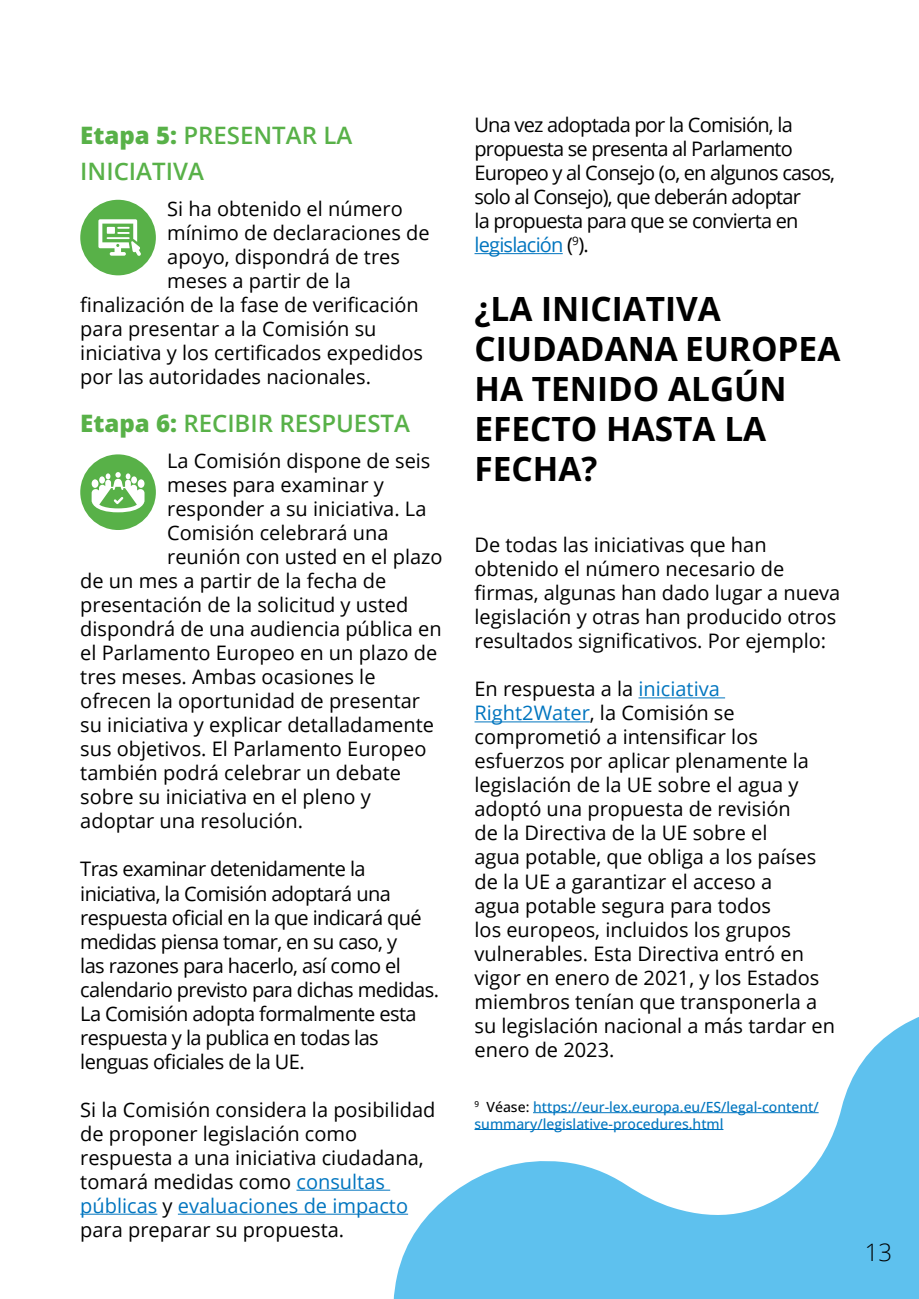
<style>
.page{position:relative;width:919px;height:1299px;background:#fff}
.page>*{position:absolute;margin:0;border:0;box-sizing:border-box;transform-origin:0 0}
.t1{font:700 33.4px/40px "Open Sans";color:#000}
.t2{font:600 24px/36px "Open Sans";color:#58b148}
.t3{font:300 24px "Open Sans";color:#000}
.t4{font:20px/24px "Open Sans";color:#000}
.t5{font:20px/24px "Open Sans";letter-spacing:-.03em;color:#000}
.t6{font:20px/24px "Open Sans";letter-spacing:-.04em;color:#000}
.t7{font:500 14px/16.8px "Open Sans";color:#0075bf}
.s1{font-weight:800}
.s2{color:#0075bf}
.s3{color:#000}
</style>
<div class="page">
<svg style="left:392px;top:1017px;width:526px;height:281px"></svg>
<hr style="left:296px;top:1189px;width:94px;height:1px;background:#0075bf">
<hr style="left:80px;top:1213px;width:77px;height:1px;background:#0075bf">
<hr style="left:178px;top:1213px;width:230px;height:1px;background:#0075bf">
<div style="left:80px;top:200px;width:76px;height:75px;background:#58b148;border-radius:50%"></div>
<svg style="left:98px;top:219px;width:43px;height:37px"></svg>
<div style="left:80px;top:454px;width:76px;height:76px;background:#58b148;border-radius:50%"></div>
<svg style="left:92px;top:472px;width:52px;height:40px"></svg>
<hr style="left:474px;top:253px;width:88px;height:1px;background:#0075bf">
<hr style="left:638px;top:697px;width:87px;height:1px;background:#0075bf">
<hr style="left:474px;top:721px;width:115px;height:1px;background:#0075bf">
<hr style="left:533px;top:1112px;width:285px;height:1px;background:#0075bf">
<hr style="left:474px;top:1129px;width:249px;height:1px;background:#0075bf">
<p class="t2" style="left:80px;top:117px;width:273px"><span class="s1">Etapa 5:</span> PRESENTAR LA<br>INICIATIVA</p>
<p class="t4" style="left:167px;top:196px;width:237px">Si ha obtenido el número</p>
<p class="t4" style="left:167px;top:220px;width:264px">mínimo de declaraciones de</p>
<p class="t4" style="left:167px;top:244px;width:234px">apoyo, dispondrá de tres</p>
<p class="t4" style="left:167px;top:268px;width:185px">meses a partir de la</p>
<p class="t4" style="left:80px;top:292px;width:340px">finalización de la fase de verificación</p>
<p class="t4" style="left:80px;top:316px;width:298px">para presentar a la Comisión su</p>
<p class="t4" style="left:80px;top:340px;width:344px">iniciativa y los certificados expedidos</p>
<p class="t4" style="left:80px;top:364px;width:292px">por las autoridades nacionales.</p>
<p class="t2" style="left:80px;top:405px;width:331px"><span class="s1">Etapa 6:</span> RECIBIR RESPUESTA</p>
<p class="t4" style="left:167px;top:448px;width:265px">La Comisión dispone de seis</p>
<p class="t4" style="left:167px;top:472px;width:218px">meses para examinar y</p>
<p class="t4" style="left:167px;top:496px;width:261px">responder a su iniciativa. La</p>
<p class="t4" style="left:167px;top:520px;width:223px">Comisión celebrará una</p>
<p class="t4" style="left:167px;top:544px;width:277px">reunión con usted en el plazo</p>
<p class="t4" style="left:80px;top:568px;width:307px">de un mes a partir de la fecha de</p>
<p class="t4" style="left:80px;top:592px;width:329px">presentación de la solicitud y usted</p>
<p class="t4" style="left:80px;top:616px;width:363px">dispondrá de una audiencia pública en</p>
<p class="t4" style="left:80px;top:640px;width:358px">el Parlamento Europeo en un plazo de</p>
<p class="t4" style="left:80px;top:664px;width:297px">tres meses. Ambas ocasiones le</p>
<p class="t4" style="left:80px;top:688px;width:341px">ofrecen la oportunidad de presentar</p>
<p class="t4" style="left:80px;top:712px;width:355px">su iniciativa y explicar detalladamente</p>
<p class="t4" style="left:80px;top:736px;width:347px">sus objetivos. El Parlamento Europeo</p>
<p class="t4" style="left:80px;top:760px;width:322px">también podrá celebrar un debate</p>
<p class="t4" style="left:80px;top:784px;width:292px">sobre su iniciativa en el pleno y</p>
<p class="t4" style="left:80px;top:808px;width:224px">adoptar una resolución.</p>
<p class="t5" style="left:80px;top:856px;width:360px">Tras examinar detenidamente la iniciativa, la Comisión adoptará una respuesta oficial en la que indicará qué medidas piensa tomar, en su caso, y<br>las razones para hacerlo, así como el calendario previsto para dichas medidas.<br>La Comisión adopta formalmente esta respuesta y la publica en todas las lenguas oficiales de la UE.</p>
<p class="t4" style="left:80px;top:1096px;width:357px">Si la Comisión considera la posibilidad de proponer legislación como respuesta a una iniciativa ciudadana, tomará medidas como <span class="s2">consultas públicas</span> y <span class="s2">evaluaciones de impacto </span>para preparar su propuesta.</p>
<p class="t6" style="left:474px;top:112px;width:362px">Una vez adoptada por la Comisión, la propuesta se presenta al Parlamento Europeo y al Consejo (o, en algunos casos, solo al Consejo), que deberán adoptar<br>la propuesta para que se convierta en <span class="s2">legislación</span> (<sup>9</sup>).</p>
<h1 class="t1" style="left:474px;top:287px;width:367px">¿LA INICIATIVA<br>CIUDADANA EUROPEA<br>HA TENIDO ALGÚN<br>EFECTO HASTA LA<br>FECHA?</h1>
<p class="t4" style="left:474px;top:532px;width:367px">De todas las iniciativas que han obtenido el número necesario de firmas, algunas han dado lugar a nueva legislación y otras han producido otros resultados significativos. Por ejemplo:</p>
<p class="t4" style="left:474px;top:676px;width:362px">En respuesta a la <span class="s2">iniciativa<br>Right2Water</span>, la Comisión se comprometió a intensificar los esfuerzos por aplicar plenamente la legislación de la UE sobre el agua y adoptó una propuesta de revisión<br>de la Directiva de la UE sobre el<br>agua potable, que obliga a los países de la UE a garantizar el acceso a<br>agua potable segura para todos<br>los europeos, incluidos los grupos vulnerables. Esta Directiva entró en vigor en enero de 2021, y los Estados miembros tenían que transponerla a su legislación nacional a más tardar en enero de 2023.</p>
<p class="t7" style="left:474px;top:1098px;width:345px"><sup>9</sup> <span class="s3">Véase:</span> https://eur-lex.europa.eu/ES/legal-content/ summary/legislative-procedures.html</p>
<p class="t3" style="left:864px;top:1235px;width:29px">13</p>
</div>
